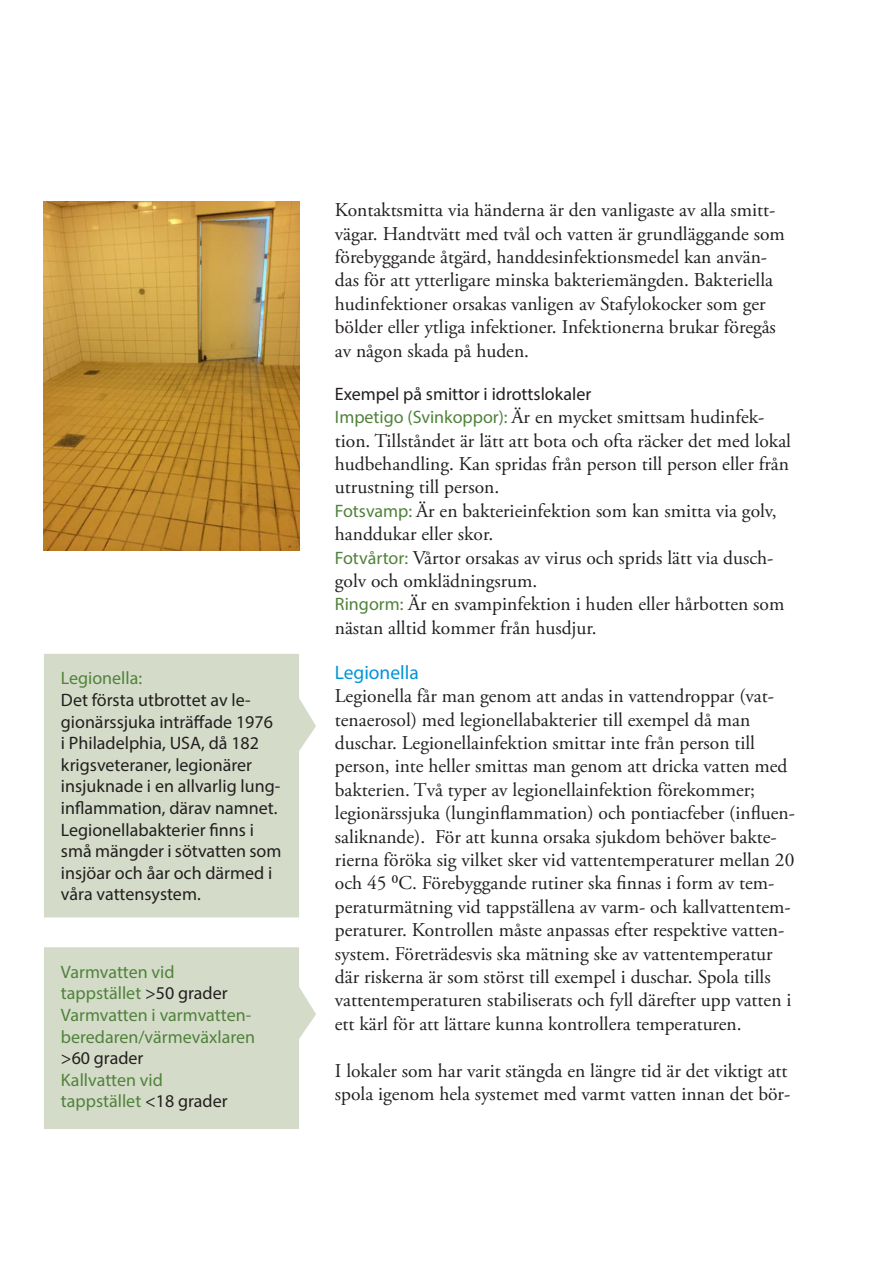
<style>
.page{position:relative;width:893px;height:1263px;background:#fff}
.page>*{position:absolute;margin:0;border:0;box-sizing:border-box;transform-origin:0 0}
.t1{font:19.5px/23.4px "Adobe Garamond Pro";color:#231f20}
.t2{font:19.5px "Myriad Pro";color:#0095d9}
.t3{font:18px/21.6px "Myriad Pro";color:#231f20}
.t4{font:18px/21.6px "Myriad Pro";color:#50823b}
.s1{color:#231f20}
.s2{font-family:"Myriad Pro";font-size:18px;color:#50823b}
</style>
<div class="page">
<div style="left:44px;top:654px;width:272px;height:263px;background:#d4dcc9"></div>
<div style="left:44px;top:947px;width:272px;height:182px;background:#d4dcc9"></div>
<img style="left:44px;top:202px;width:255px;height:349px">
<p class="t4" style="left:61px;top:667px;width:83px">Legionella:</p>
<p class="t3" style="left:61px;top:689px;width:222px">Det första utbrottet av le&shy;gionärssjuka inträffade 1976 i Philadelphia, USA, då 182 krigsveteraner, legionärer insjuknade i en allvarlig lung&shy;inflammation, därav namnet.<br>Legionellabakterier finns i små mängder i sötvatten som insjöar och åar och därmed i våra vattensystem.</p>
<p class="t4" style="left:61px;top:961px;width:168px">Varmvatten vid tappstället <span class="s1">&gt;50 grader</span></p>
<p class="t4" style="left:61px;top:1004px;width:196px">Varmvatten i varmvatten&shy;beredaren/värmeväxlaren <span class="s1">&gt;60 grader</span></p>
<p class="t4" style="left:61px;top:1069px;width:168px">Kallvatten vid tappstället <span class="s1">&lt;18 grader</span></p>
<p class="t1" style="left:335px;top:199px;width:451px">Kontaktsmitta via händerna är den vanligaste av alla smitt&shy;vägar. Handtvätt med tvål och vatten är grundläggande som förebyggande åtgärd, handdesinfektionsmedel kan använ&shy;das för att ytterligare minska bakteriemängden. Bakteriella hudinfektioner orsakas vanligen av Stafylokocker som ger bölder eller ytliga infektioner. Infektionerna brukar föregås av någon skada på huden.</p>
<p class="t3" style="left:335px;top:383px;width:258px">Exempel på smittor i idrottslokaler</p>
<p class="t1" style="left:335px;top:406px;width:458px"><span class="s2">Impetigo (Svinkoppor):</span> Är en mycket smittsam hudinfek&shy;tion. Tillståndet är lätt att bota och ofta räcker det med lokal hudbehandling. Kan spridas från person till person eller från utrustning till person.</p>
<p class="t1" style="left:335px;top:500px;width:443px"><span class="s2">Fotsvamp:</span> Är en bakterieinfektion som kan smitta via golv, handdukar eller skor.</p>
<p class="t1" style="left:335px;top:546px;width:440px"><span class="s2">Fotvårtor:</span> Vårtor orsakas av virus och sprids lätt via dusch&shy;golv och omklädningsrum.</p>
<p class="t1" style="left:335px;top:593px;width:451px"><span class="s2">Ringorm:</span> Är en svampinfektion i huden eller hårbotten som nästan alltid kommer från husdjur.</p>
<p class="t2" style="left:335px;top:660px;width:85px">Legionella</p>
<p class="t1" style="left:335px;top:685px;width:462px">Legionella får man genom att andas in vattendroppar (vat&shy;tenaerosol) med legionellabakterier till exempel då man duschar. Legionellainfektion smittar inte från person till person, inte heller smittas man genom att dricka vatten med bakterien. Två typer av legionellainfektion förekommer; legionärssjuka (lunginflammation) och pontiacfeber (influen&shy;saliknande). För att kunna orsaka sjukdom behöver bakte&shy;rierna föröka sig vilket sker vid vattentemperaturer mellan 20 och 45 ⁰C. Förebyggande rutiner ska finnas i form av tem&shy;peraturmätning vid tappställena av varm- och kallvattentem&shy;peraturer. Kontrollen måste anpassas efter respektive vatten&shy;system. Företrädesvis ska mätning ske av vattentemperatur där riskerna är som störst till exempel i duschar. Spola tills vattentemperaturen stabiliserats och fyll därefter upp vatten i ett kärl för att lättare kunna kontrollera temperaturen.</p>
<p class="t1" style="left:335px;top:1059px;width:457px">I lokaler som har varit stängda en längre tid är det viktigt att spola igenom hela systemet med varmt vatten innan det bör-</p>
</div>
